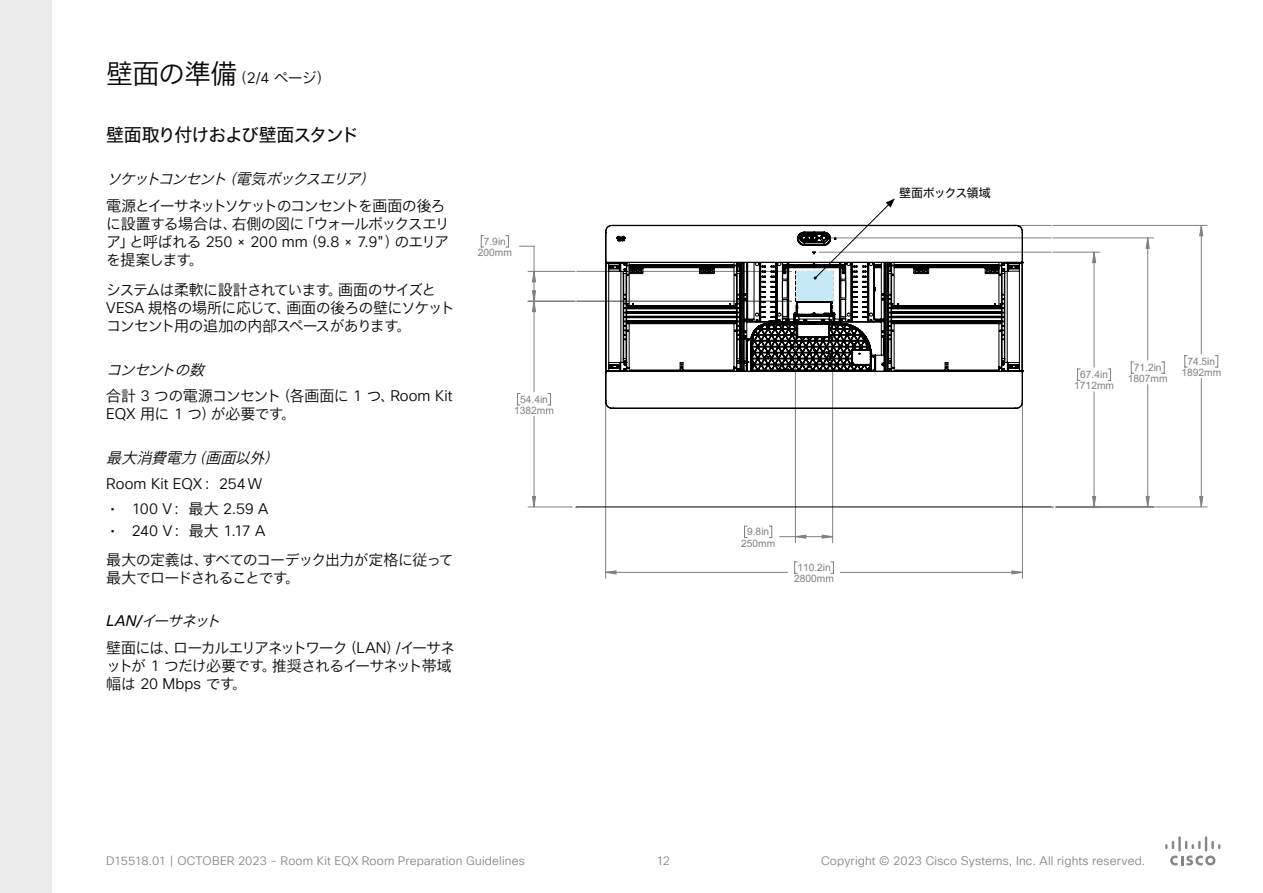
<style>
.page{position:relative;width:1263px;height:893px;background:#fff}
.page>*{position:absolute;margin:0;border:0;box-sizing:border-box;transform-origin:0 0}
.t1{font:18px "Cisco Sans JPN";letter-spacing:-.065em;color:#090a0b}
.t2{font:15px/18px "Cisco Sans JPN Light";letter-spacing:-.055em;color:#090a0b}
.t3{font:15px/26.5px "Cisco Sans JPN Light";letter-spacing:-.075em;color:#090a0b}
.t4{font:15px/18px "Cisco Sans JPN Light";letter-spacing:-.015em;color:#090a0b}
.t5{font:italic 15px "Cisco Sans JPN Light";color:#090a0b}
.t6{font:15px "Cisco Sans JPN Light";color:#090a0b}
.t7{font:12px "Cisco Sans TT Light";letter-spacing:.015em;color:#858688}
.t8{font:12px "Cisco Sans JPN";letter-spacing:-.075em;color:#090a0b}
.t9{font:10.2px/11.2px "Arial";color:#808080;text-align:center}
.s1{font-size:27px}
.s2{font-family:"Cisco Sans TT";font-style:italic}
.s3{font-style:italic}
</style>
<div class="page">
<div style="left:0;top:0;width:51px;height:893px;background:#ebebec"></div>
<svg style="left:1165px;top:836px;width:55px;height:29px"></svg>
<hr style="left:454px;top:161px;width:787px;height:1px;background:#c0c0c0">
<hr style="left:454px;top:161px;width:1px;height:443px;background:#c0c0c0">
<hr style="left:1262px;top:161px;width:1px;height:443px;background:#c0c0c0">
<hr style="left:605px;top:405px;width:1px;height:173px;background:#808080">
<hr style="left:1022px;top:405px;width:1px;height:173px;background:#808080">
<svg style="left:517px;top:393px;width:3px;height:13px"></svg>
<hr style="left:528px;top:507px;width:44px;height:1px;background:#808080">
<svg style="left:481px;top:235px;width:3px;height:13px"></svg>
<svg style="left:506px;top:235px;width:3px;height:13px"></svg>
<hr style="left:528px;top:301px;width:264px;height:1px;background:#808080">
<hr style="left:528px;top:271px;width:264px;height:1px;background:#808080">
<svg style="left:519px;top:246px;width:13px;height:25px"></svg>
<svg style="left:1215px;top:355px;width:3px;height:13px"></svg>
<hr style="left:1056px;top:507px;width:151px;height:1px;background:#808080">
<hr style="left:1019px;top:225px;width:188px;height:1px;background:#808080">
<svg style="left:532px;top:226px;width:671px;height:348px"></svg>
<svg style="left:575px;top:224px;width:477px;height:284px"></svg>
<hr style="left:1052px;top:161px;width:1px;height:346px;background:#fff">
<hr style="left:575px;top:161px;width:1px;height:346px;background:#fff">
<svg style="left:795px;top:198px;width:100px;height:104px"></svg>
<p class="t2" style="left:106px;top:70px;width:226px"><span class="s1">壁面の準備</span>（2/4 ページ）</p>
<p class="t1" style="left:106px;top:122px;width:254px">壁面取り付けおよび壁面スタンド</p>
<p class="t5" style="left:106px;top:169px;width:275px">ソケットコンセント（電気ボックスエリア）</p>
<p class="t2" style="left:106px;top:197px;width:345px">電源とイーサネットソケットのコンセントを画面の後ろに設置する場合は、右側の図に「ウォールボックスエリア」と呼ばれる 250 × 200 mm（9.8 × 7.9"）のエリアを提案します。</p>
<p class="t2" style="left:106px;top:282px;width:350px">システムは柔軟に設計されています。画面のサイズと<br>VESA 規格の場所に応じて、画面の後ろの壁にソケットコンセント用の追加の内部スペースがあります。</p>
<p class="t5" style="left:106px;top:360px;width:105px">コンセントの数</p>
<p class="t4" style="left:106px;top:388px;width:348px">合計 3 つの電源コンセント（各画面に 1 つ、Room Kit<br>EQX 用に 1 つ）が必要です。</p>
<p class="t5" style="left:106px;top:448px;width:179px">最大消費電力（画面以外）</p>
<p class="t6" style="left:106px;top:475px;width:157px">Room Kit EQX： 254 W</p>
<p class="t2" style="left:111px;top:500px;width:159px">• 100 V： 最大 2.59 A</p>
<p class="t2" style="left:106px;top:517px;width:349px;line-height:28.7px">• 240 V： 最大 1.17 A<br>最大の定義は、すべてのコーデック出力が定格に従って</p>
<p class="t3" style="left:106px;top:565px;width:195px">最大でロードされることです。</p>
<p class="t3" style="left:106px;top:609px;width:350px"><span class="s2">L A N/</span><span class="s3">イーサネット<br></span>壁面には、ローカルエリアネットワーク（LAN）/イーサネ</p>
<p class="t2" style="left:106px;top:657px;width:347px">ットが 1 つだけ必要です。推奨されるイーサネット帯域幅は 20 Mbps です。</p>
<p class="t9" style="left:478px;top:235px;width:36px">7.9in<br>200mm</p>
<p class="t9" style="left:514px;top:393px;width:41px">54.4in<br>1382mm</p>
<p class="t8" style="left:899px;top:184px;width:93px">壁面ボックス領域</p>
<p class="t9" style="left:741px;top:526px;width:36px">9.8in<br>250mm</p>
<p class="t9" style="left:794px;top:562px;width:41px">110.2in<br>2800mm</p>
<p class="t9" style="left:1074px;top:369px;width:41px">67.4in<br>1712mm</p>
<p class="t9" style="left:1128px;top:362px;width:41px">71.2in<br>1807mm</p>
<p class="t9" style="left:1181px;top:355px;width:41px">74.5in<br>1892mm</p>
<p class="t7" style="left:106px;top:853px;width:420px">D15518.01 | OCTOBER 2023 - Room Kit EQX Room Preparation Guidelines</p>
<p class="t7" style="left:657px;top:853px;width:15px">12</p>
<p class="t7" style="left:821px;top:853px;width:326px">Copyright © 2023 Cisco Systems, Inc. All rights reserved.</p>
</div>
